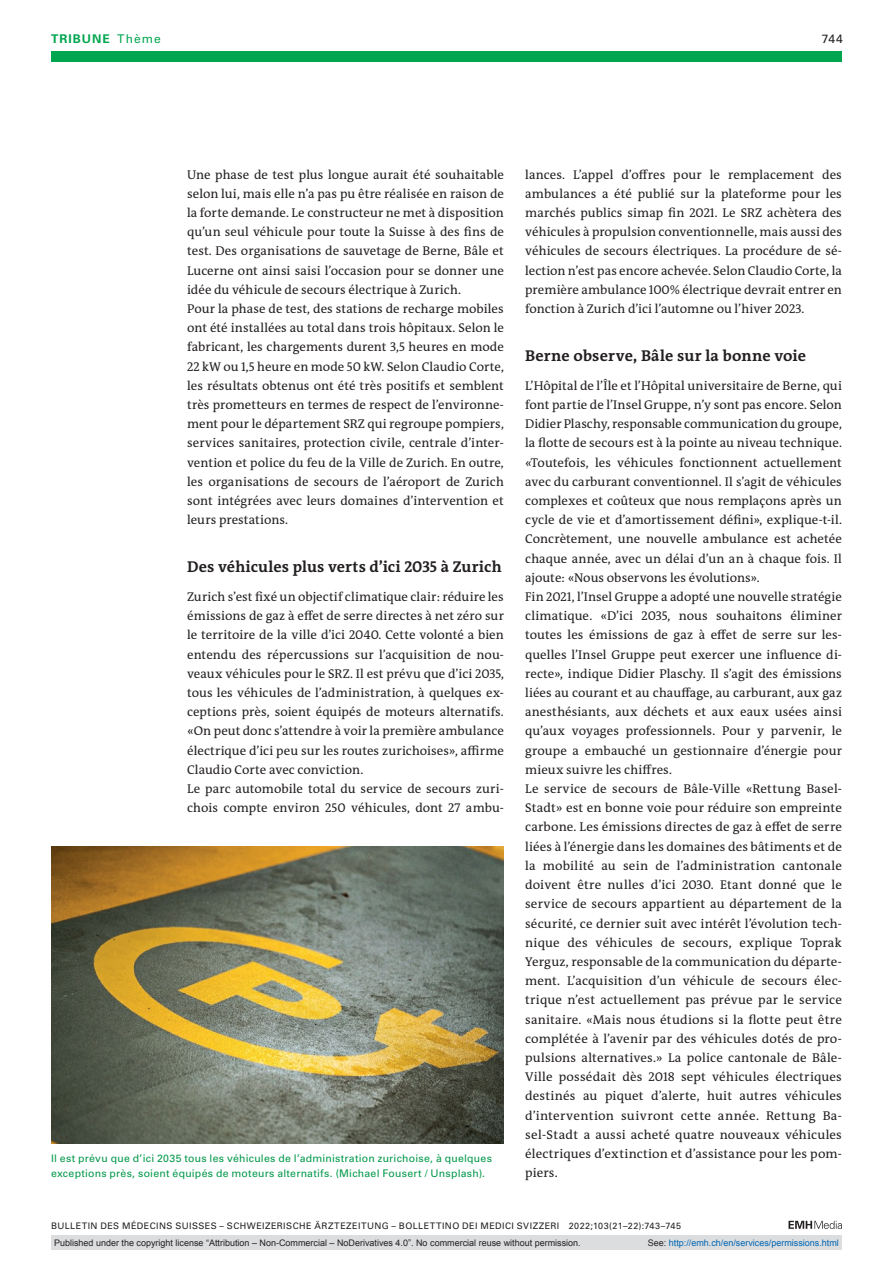
<style>
.page{position:relative;width:893px;height:1263px;background:#fff}
.page>*{position:absolute;margin:0;border:0;box-sizing:border-box;transform-origin:0 0}
.section-h1{font:700 15.75px "The Antiqua B W7";letter-spacing:.01em;color:#231f20}
.section-pn{font:12.75px/19.2px "The Antiqua B W5 Plain";letter-spacing:.005em;color:#231f20;text-align:justify}
.ressort{font:700 12px "Univers LT Std";letter-spacing:.085em;color:#00a54f}
.ressort-2{font:12px "Univers LT Std";color:#231f20}
.fig-caption{font:10.5px/15.8px "Univers LT Std";letter-spacing:.02em;color:#00984a}
.t1{font:9px "Arial";color:#231f20}
.fusszeile{font:9px "Univers LT Std";letter-spacing:.05em;color:#231f20}
.t2{font:9px "Arial";color:#0066b3}
.s1{font-weight:400}
.s2{color:#231f20}
</style>
<div class="page">
<svg style="left:788px;top:1221px;width:54px;height:8px"></svg>
<img style="left:51px;top:846px;width:453px;height:297px">
<div style="left:51px;top:51px;width:791px;height:11px;background:#00a54f"></div>
<div style="left:51px;top:1235px;width:791px;height:15px;background:#dcdddf"></div>
<p class="ressort" style="left:51px;top:31px;width:111px">TRIBUNE <span class="s1">Thème</span></p>
<p class="ressort-2" style="left:822px;top:31px;width:22px">744</p>
<p class="section-pn" style="left:187px;top:165px;width:318px">Une phase de test plus longue aurait été souhaitable selon lui, mais elle n’a pas pu être réalisée en raison de la forte demande. Le constructeur ne met à disposition qu’un seul véhicule pour toute la Suisse à des fins de test. Des organisations de sauvetage de Berne, Bâle et Lucerne ont ainsi saisi l’occasion pour se donner une idée du véhicule de secours électrique à Zurich.</p>
<p class="section-pn" style="left:187px;top:299px;width:318px">Pour la phase de test, des stations de recharge mobiles ont été installées au total dans trois hôpitaux. Selon le fabricant, les chargements durent 3,5 heures en mode 22 kW ou 1,5 heure en mode 50 kW. Selon Claudio Corte, les résultats obtenus ont été très positifs et semblent très prometteurs en termes de respect de l’environne&shy;ment pour le département SRZ qui regroupe pompiers, services sanitaires, protection civile, centrale d’inter&shy;vention et police du feu de la Ville de Zurich. En outre, les organisations de secours de l’aéroport de Zurich sont intégrées avec leurs domaines d’intervention et leurs prestations.</p>
<p class="section-h1" style="left:187px;top:557px;width:316px">Des véhicules plus verts d’ici 2035 à Zurich</p>
<p class="section-pn" style="left:187px;top:587px;width:318px">Zurich s’est fixé un objectif climatique clair: réduire les émissions de gaz à effet de serre directes à net zéro sur le territoire de la ville d’ici 2040. Cette volonté a bien entendu des répercussions sur l’acquisition de nou&shy;veaux véhicules pour le SRZ. Il est prévu que d’ici 2035, tous les véhicules de l’administration, à quelques ex&shy;ceptions près, soient équipés de moteurs alternatifs. «On peut donc s’attendre à voir la première ambulance électrique d’ici peu sur les routes zurichoises», affirme Claudio Corte avec conviction.</p>
<p class="section-pn" style="left:187px;top:779px;width:318px">Le parc automobile total du service de secours zuri&shy;chois compte environ 250 véhicules, dont 27 ambu-</p>
<p class="fig-caption" style="left:51px;top:1150px;width:442px">Il est prévu que d’ici 2035 tous les véhicules de l’administration zurichoise, à quelques exceptions près, soient équipés de moteurs alternatifs. (Michael Fousert / Unsplash).</p>
<p class="section-pn" style="left:525px;top:165px;width:318px">lances. L’appel d’offres pour le remplacement des ambulances a été publié sur la plateforme pour les marchés publics simap fin 2021. Le SRZ achètera des véhicules à propulsion conventionnelle, mais aussi des véhicules de secours électriques. La procédure de sé&shy;lection n’est pas encore achevée. Selon Claudio Corte, la première ambulance 100% électrique devrait entrer en fonction à Zurich d’ici l’automne ou l’hiver 2023.</p>
<p class="section-h1" style="left:525px;top:346px;width:282px">Berne observe, Bâle sur la bonne voie</p>
<p class="section-pn" style="left:525px;top:376px;width:318px">L’Hôpital de l’Île et l’Hôpital universitaire de Berne, qui font partie de l’Insel Gruppe, n’y sont pas encore. Selon Didier Plaschy, responsable communication du groupe, la flotte de secours est à la pointe au niveau technique. «Toutefois, les véhicules fonctionnent actuellement avec du carburant conventionnel. Il s’agit de véhicules complexes et coûteux que nous remplaçons après un cycle de vie et d’amortissement défini», explique-t-il.<br>Concrètement, une nouvelle ambulance est achetée chaque année, avec un délai d’un an à chaque fois. Il ajoute: «Nous observons les évolutions».</p>
<p class="section-pn" style="left:525px;top:587px;width:318px">Fin 2021, l’Insel Gruppe a adopté une nouvelle stratégie climatique. «D’ici 2035, nous souhaitons éliminer toutes les émissions de gaz à effet de serre sur les&shy;quelles l’Insel Gruppe peut exercer une influence di&shy;recte», indique Didier Plaschy. Il s’agit des émissions liées au courant et au chauffage, au carburant, aux gaz anesthésiants, aux déchets et aux eaux usées ainsi qu’aux voyages professionnels. Pour y parvenir, le groupe a embauché un gestionnaire d’énergie pour mieux suivre les chiffres.</p>
<p class="section-pn" style="left:525px;top:779px;width:318px">Le service de secours de Bâle-Ville «Rettung Basel-Stadt» est en bonne voie pour réduire son empreinte carbone. Les émissions directes de gaz à effet de serre liées à l’énergie dans les domaines des bâtiments et de la mobilité au sein de l’administration cantonale doivent être nulles d’ici 2030. Etant donné que le service de secours appartient au département de la sécurité, ce dernier suit avec intérêt l’évolution tech&shy;nique des véhicules de secours, explique Toprak Yerguz, responsable de la communication du départe&shy;ment. L’acquisition d’un véhicule de secours élec&shy;trique n’est actuellement pas prévue par le service sanitaire. «Mais nous étudions si la flotte peut être complétée à l’avenir par des véhicules dotés de pro&shy;pulsions alternatives.» La police cantonale de Bâle-Ville possédait dès 2018 sept véhicules électriques destinés au piquet d’alerte, huit autres véhicules d’intervention suivront cette année. Rettung Ba&shy;sel-Stadt a aussi acheté quatre nouveaux véhicules électriques d’extinction et d’assistance pour les pom&shy;piers.</p>
<p class="fusszeile" style="left:51px;top:1220px;width:632px">BULLETIN DES MÉDECINS SUISSES – SCHWEIZERISCHE ÄRZTEZEITUNG – BOLLETTINO DEI MEDICI SVIZZERI 2022;103(21–22):743–745</p>
<p class="t1" style="left:54px;top:1237px;width:528px">Published under the copyright license “Attribution – Non-Commercial – NoDerivatives 4.0”. No commercial reuse without permission.</p>
<p class="t2" style="left:648px;top:1237px;width:193px"><span class="s2">See:</span> http://emh.ch/en/services/permissions.html</p>
</div>
